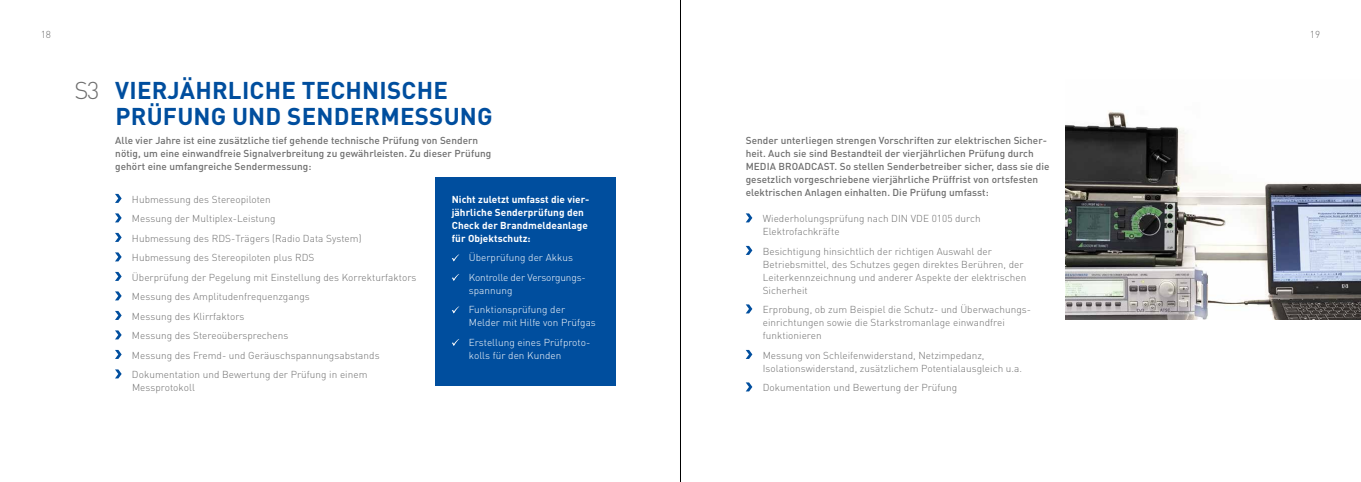
<style>
.page{position:relative;width:1361px;height:482px;background:#fff}
.page>*{position:absolute;margin:0;border:0;box-sizing:border-box;transform-origin:0 0}
.t1{font:700 24px/26px "DIN Pro";letter-spacing:.01em;color:#004e9e}
.t2{font:300 10px/19.5px "DIN Pro";letter-spacing:.005em;color:#6e6e6e}
.t3{font:500 10px/13px "DIN Pro";letter-spacing:.005em;color:#6e6e6e}
.t4{font:300 10px/19.5px "DIN Pro";letter-spacing:.005em;color:#fff}
.t5{font:700 10px/13px "DIN Pro";letter-spacing:.005em;color:#fff}
.s1{font-weight:300;color:#6e6e6e}
</style>
<div class="page">
<img style="left:1065px;top:111px;width:296px;height:209px">
<hr style="left:680px;top:0;width:1px;height:482px;background:#000">
<svg style="left:115px;top:194px;width:7px;height:9px"></svg>
<svg style="left:115px;top:213px;width:7px;height:9px"></svg>
<svg style="left:115px;top:233px;width:7px;height:9px"></svg>
<svg style="left:115px;top:252px;width:7px;height:9px"></svg>
<svg style="left:115px;top:272px;width:7px;height:9px"></svg>
<svg style="left:115px;top:291px;width:7px;height:9px"></svg>
<svg style="left:115px;top:311px;width:7px;height:9px"></svg>
<svg style="left:115px;top:330px;width:7px;height:9px"></svg>
<svg style="left:115px;top:350px;width:7px;height:9px"></svg>
<svg style="left:115px;top:369px;width:7px;height:9px"></svg>
<svg style="left:746px;top:213px;width:6px;height:9px"></svg>
<svg style="left:746px;top:246px;width:6px;height:9px"></svg>
<svg style="left:746px;top:304px;width:6px;height:9px"></svg>
<svg style="left:746px;top:350px;width:6px;height:9px"></svg>
<svg style="left:746px;top:382px;width:6px;height:9px"></svg>
<div style="left:435px;top:177px;width:180px;height:209px;background:#004e9e"></div>
<svg style="left:452px;top:254px;width:7px;height:7px"></svg>
<svg style="left:452px;top:274px;width:7px;height:7px"></svg>
<svg style="left:452px;top:306px;width:7px;height:7px"></svg>
<svg style="left:452px;top:339px;width:7px;height:7px"></svg>
<p class="t2" style="left:41px;top:24px;width:12px">18</p>
<p class="t2" style="left:1310px;top:24px;width:12px">19</p>
<h1 class="t1" style="left:115px;top:76px;width:379px;text-indent:-41px"><span class="s1">S3</span> VIERJÄHRLICHE TECHNISCHE<br>PRÜFUNG UND SENDERMESSUNG</h1>
<p class="t3" style="left:115px;top:134px;width:377px">Alle vier Jahre ist eine zusätzliche tief gehende technische Prüfung von Sendern nötig, um eine einwandfreie Signalverbreitung zu gewährleisten. Zu dieser Prüfung gehört eine umfangreiche Sendermessung:</p>
<p class="t5" style="left:452px;top:192px;width:139px">Nicht zuletzt umfasst die vier&shy;jährliche Senderprüfung den<br>Check der Brandmeldeanlage für Objektschutz:</p>
<p class="t4" style="left:469px;top:248px;width:118px">Überprüfung der Akkus<br>Kontrolle der Versorgungs-</p>
<p class="t4" style="left:469px;top:280px;width:98px">spannung<br>Funktionsprüfung der</p>
<p class="t4" style="left:469px;top:313px;width:129px">Melder mit Hilfe von Prüfgas<br>Erstellung eines Prüfproto-</p>
<p class="t4" style="left:469px;top:345px;width:94px">kolls für den Kunden</p>
<p class="t2" style="left:132px;top:189px;width:286px">Hubmessung des Stereopiloten<br>Messung der Multiplex-Leistung<br>Hubmessung des RDS-Trägers (Radio Data System)<br>Hubmessung des Stereopiloten plus RDS<br>Überprüfung der Pegelung mit Einstellung des Korrekturfaktors Messung des Amplitudenfrequenzgangs<br>Messung des Klirrfaktors<br>Messung des Stereoübersprechens<br>Messung des Fremd- und Geräuschspannungsabstands Dokumentation und Bewertung der Prüfung in einem</p>
<p class="t2" style="left:132px;top:378px;width:64px">Messprotokoll</p>
<p class="t3" style="left:746px;top:134px;width:305px">Sender unterliegen strengen Vorschriften zur elektrischen Sicher&shy;heit. Auch sie sind Bestandteil der vierjährlichen Prüfung durch MEDIA BROADCAST. So stellen Senderbetreiber sicher, dass sie die gesetzlich vorgeschriebene vierjährliche Prüffrist von ortsfesten elektrischen Anlagen einhalten. Die Prüfung umfasst:</p>
<p class="t2" style="left:763px;top:212px;width:219px;line-height:13px">Wiederholungsprüfung nach DIN VDE 0105 durch<br>Elektrofachkräfte</p>
<p class="t2" style="left:763px;top:244px;width:265px;line-height:13px">Besichtigung hinsichtlich der richtigen Auswahl der Betriebsmittel, des Schutzes gegen direktes Berühren, der Leiterkennzeichnung und anderer Aspekte der elektrischen Sicherheit</p>
<p class="t2" style="left:763px;top:303px;width:270px;line-height:13px">Erprobung, ob zum Beispiel die Schutz- und Überwachungs&shy;einrichtungen sowie die Starkstromanlage einwandfrei funktionieren</p>
<p class="t2" style="left:763px;top:348px;width:261px;line-height:13px">Messung von Schleifenwiderstand, Netzimpedanz,<br>Isolationswiderstand, zusätzlichem Potentialausgleich u.a.</p>
<p class="t2" style="left:763px;top:378px;width:196px">Dokumentation und Bewertung der Prüfung</p>
</div>
